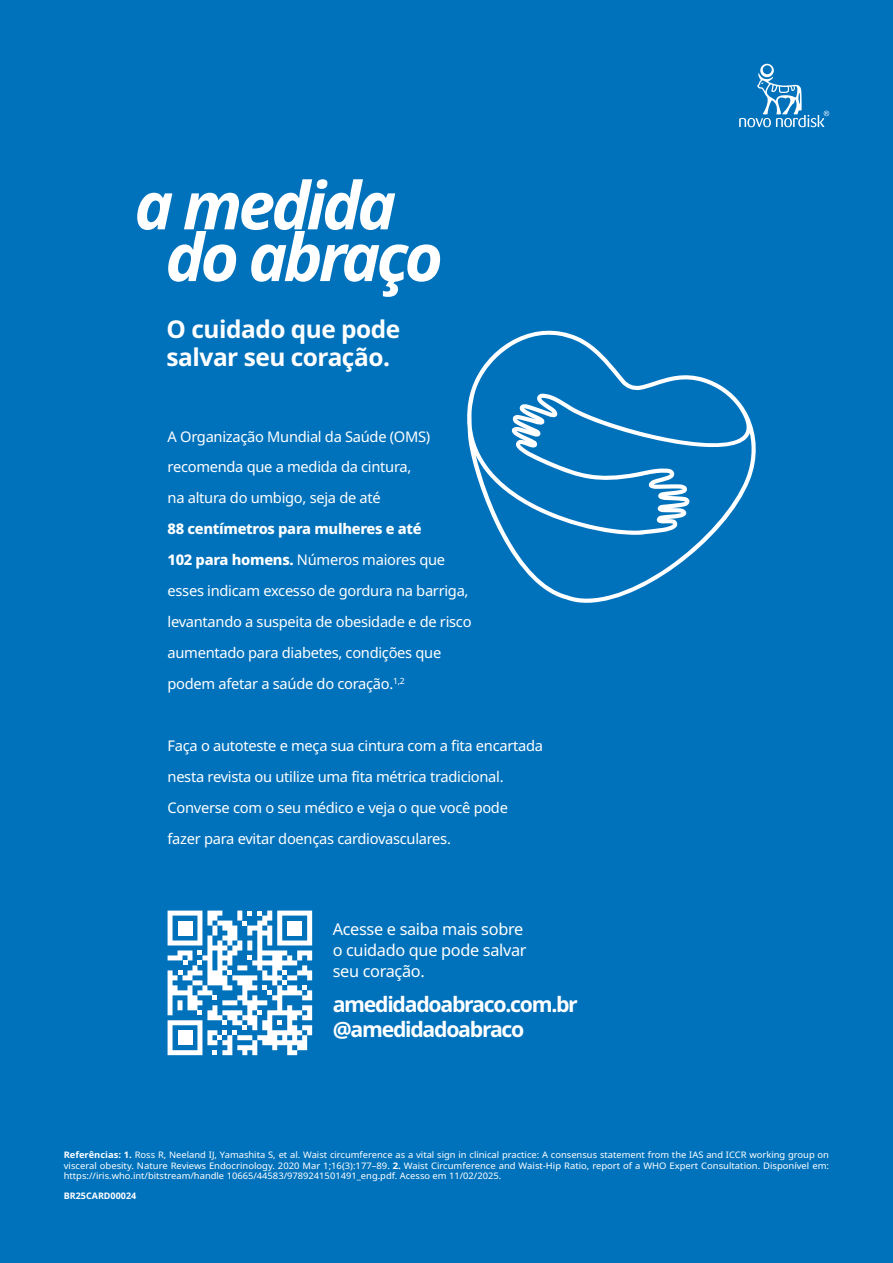
<style>
.page{position:relative;width:893px;height:1263px;background:#0072bc}
.page>*{position:absolute;margin:0;border:0;box-sizing:border-box;transform-origin:0 0}
.t1{font:700 24.45px/27.8px "Apis";letter-spacing:-.02em;color:#fff}
.t2{font:700 21.3px/24.3px "Apis";letter-spacing:-.06em;color:#fff}
.t3{font:16.35px/21.1px "Apis";letter-spacing:-.02em;color:#fff}
.t4{font:14.7px/31px "Apis";letter-spacing:-.02em;color:#fff}
.t5{font:9px/10.5px "Apis";color:#fff;text-align:justify;scale:1.04 1}
.t6{font:700 9px "Apis";color:#fff}
.s1{font-weight:800}
.s2{font-weight:700}
</style>
<div class="page">
<svg style="left:739px;top:64px;width:90px;height:63px"></svg>
<svg style="left:137px;top:179px;width:303px;height:118px"></svg>
<svg style="left:467px;top:330px;width:289px;height:273px"></svg>
<svg style="left:168px;top:910px;width:144px;height:145px"></svg>
<div style="left:178px;top:920px;width:14px;height:15px;background:#fff"></div>
<div style="left:287px;top:920px;width:15px;height:15px;background:#fff"></div>
<div style="left:178px;top:1030px;width:14px;height:15px;background:#fff"></div>
<h1 class="t1" style="left:167px;top:316px;width:235px">O cuidado que pode salvar seu coração.</h1>
<p class="t4" style="left:168px;top:421px;width:264px">A Organização Mundial da Saúde (OMS) recomenda que a medida da cintura, na altura do umbigo, seja de até</p>
<p class="t4" style="left:168px;top:514px;width:306px"><span class="s1">88 centímetros para mulheres e até<br>102 para homens.</span> Números maiores que esses indicam excesso de gordura na barriga, levantando a suspeita de obesidade e de risco aumentado para diabetes, condições que podem afetar a saúde do coração.<sup>1,2</sup></p>
<p class="t4" style="left:168px;top:731px;width:377px">Faça o autoteste e meça sua cintura com a fita encartada nesta revista ou utilize uma fita métrica tradicional.<br>Converse com o seu médico e veja o que você pode fazer para evitar doenças cardiovasculares.</p>
<p class="t3" style="left:333px;top:919px;width:195px">Acesse e saiba mais sobre o cuidado que pode salvar seu coração.</p>
<h2 class="t2" style="left:333px;top:993px;width:247px">amedidadoabraco.com.br @amedidadoabraco</h2>
<p class="t5" style="left:64px;top:1150px;width:737px"><span class="s2">Referências: 1.</span> Ross R, Neeland IJ, Yamashita S, et al. Waist circumference as a vital sign in clinical practice: A consensus statement from the IAS and ICCR working group on visceral obesity. Nature Reviews Endocrinology. 2020 Mar 1;16(3):177–89. <span class="s2">2.</span> Waist Circumference and Waist-Hip Ratio, report of a WHO Expert Consultation. Disponível em: https://iris.who.int/bitstream/handle 10665/44583/9789241501491_eng.pdf. Acesso em 11/02/2025.</p>
<p class="t6" style="left:64px;top:1189px;width:74px">BR25CARD00024</p>
</div>
